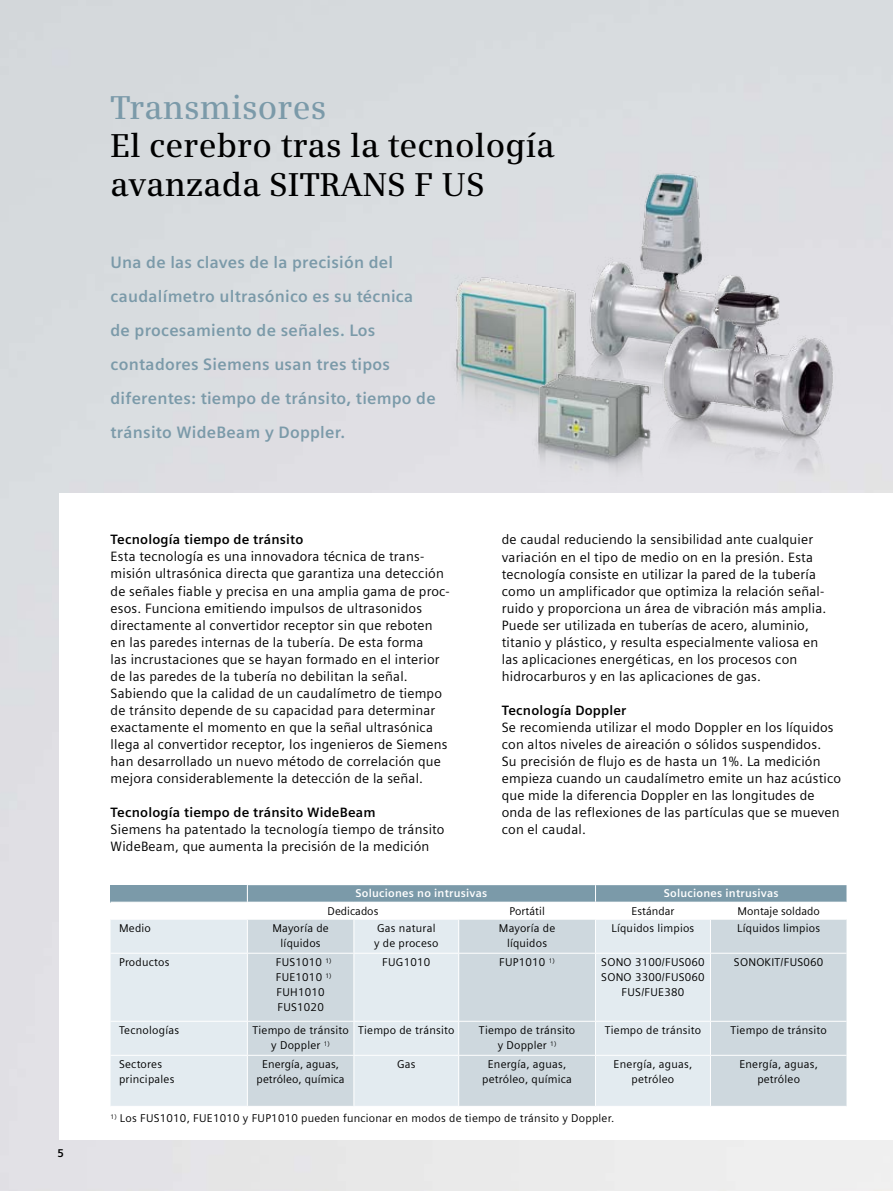
<style>
.page{position:relative;width:893px;height:1191px;background:#fff}
.page>*{position:absolute;margin:0;border:0;box-sizing:border-box;transform-origin:0 0}
.t1{font:600 33px/38.2px "Siemens Serif OT";letter-spacing:.005em;color:#000}
.t2{font:600 33px "Siemens Serif OT";letter-spacing:.005em;color:#7b9aa9}
.t3{font:700 16.5px/34px "Siemens Sans OT";letter-spacing:.015em;color:#7b9aa9}
.t4{font:13.5px/17px "Siemens Sans OT";letter-spacing:.015em;color:#000}
.t5{font:700 13.5px "Siemens Sans OT";letter-spacing:.015em;color:#000}
.t6{font:11.25px/14.9px "Siemens Sans OT";letter-spacing:.02em;color:#000;text-align:center}
.t7{font:700 11.25px "Siemens Sans OT";letter-spacing:.02em;color:#fff}
.t8{font:11.25px "Siemens Sans OT";color:#000}
.t9{font:700 11.25px "Siemens Sans OT";color:#000}
</style>
<div class="page">
<div style="left:111px;top:920px;width:136px;height:186px;background:#e3ebf0"></div>
<svg style="left:248px;top:919px;width:598px;height:187px;background:#d6dfe4"></svg>
<svg style="left:111px;top:885px;width:735px;height:17px;background:#7e9cab"></svg>
<hr style="left:111px;top:952px;width:136px;height:1px;background:#fff">
<hr style="left:111px;top:1020px;width:136px;height:1px;background:#fff">
<hr style="left:111px;top:1054px;width:136px;height:1px;background:#fff">
<hr style="left:353px;top:919px;width:1px;height:33px;background:#fff">
<hr style="left:458px;top:919px;width:1px;height:33px;background:#fff">
<hr style="left:595px;top:919px;width:1px;height:33px;background:#fff">
<hr style="left:710px;top:919px;width:1px;height:33px;background:#fff">
<hr style="left:247px;top:952px;width:107px;height:1px;background:#fff">
<hr style="left:354px;top:952px;width:105px;height:1px;background:#fff">
<hr style="left:353px;top:953px;width:1px;height:67px;background:#fff">
<hr style="left:459px;top:952px;width:136px;height:1px;background:#fff">
<hr style="left:458px;top:953px;width:1px;height:67px;background:#fff">
<hr style="left:595px;top:952px;width:115px;height:1px;background:#fff">
<hr style="left:595px;top:953px;width:1px;height:67px;background:#fff">
<hr style="left:710px;top:952px;width:136px;height:1px;background:#fff">
<hr style="left:710px;top:953px;width:1px;height:67px;background:#fff">
<hr style="left:247px;top:1020px;width:107px;height:1px;background:#fff">
<hr style="left:354px;top:1020px;width:105px;height:1px;background:#fff">
<hr style="left:353px;top:1021px;width:1px;height:33px;background:#fff">
<hr style="left:459px;top:1020px;width:136px;height:1px;background:#fff">
<hr style="left:458px;top:1021px;width:1px;height:33px;background:#fff">
<hr style="left:595px;top:1020px;width:115px;height:1px;background:#fff">
<hr style="left:595px;top:1021px;width:1px;height:33px;background:#fff">
<hr style="left:710px;top:1020px;width:136px;height:1px;background:#fff">
<hr style="left:710px;top:1021px;width:1px;height:33px;background:#fff">
<hr style="left:247px;top:1054px;width:107px;height:1px;background:#fff">
<hr style="left:354px;top:1054px;width:105px;height:1px;background:#fff">
<hr style="left:353px;top:1055px;width:1px;height:51px;background:#fff">
<hr style="left:459px;top:1054px;width:136px;height:1px;background:#fff">
<hr style="left:458px;top:1055px;width:1px;height:51px;background:#fff">
<hr style="left:595px;top:1054px;width:115px;height:1px;background:#fff">
<hr style="left:595px;top:1055px;width:1px;height:51px;background:#fff">
<hr style="left:710px;top:1054px;width:136px;height:1px;background:#fff">
<hr style="left:710px;top:1055px;width:1px;height:51px;background:#fff">
<img style="left:571px;top:170px;width:185px;height:194px">
<img style="left:650px;top:285px;width:194px;height:208px">
<img style="left:437px;top:266px;width:156px;height:194px">
<img style="left:523px;top:364px;width:135px;height:126px">
<p class="t9" style="left:58px;top:1146px;width:8px">5</p>
<h1 class="t2" style="left:111px;top:88px;width:217px">Transmisores</h1>
<h1 class="t1" style="left:111px;top:127px;width:446px">El cerebro tras la tecnología avanzada SITRANS F US</h1>
<p class="t3" style="left:111px;top:245px;width:327px">Una de las claves de la precisión del caudalímetro ultrasónico es su técnica de procesamiento de señales. Los contadores Siemens usan tres tipos diferentes: tiempo de tránsito, tiempo de tránsito WideBeam y Doppler.</p>
<p class="t5" style="left:111px;top:532px;width:194px">Tecnología tiempo de tránsito</p>
<p class="t4" style="left:111px;top:548px;width:341px">Esta tecnología es una innovadora técnica de trans&shy;misión ultrasónica directa que garantiza una detección de señales fiable y precisa en una amplia gama de proc&shy;esos. Funciona emitiendo impulsos de ultrasonidos directamente al convertidor receptor sin que reboten en las paredes internas de la tubería. De esta forma<br>las incrustaciones que se hayan formado en el interior de las paredes de la tubería no debilitan la señal.<br>Sabiendo que la calidad de un caudalímetro de tiempo de tránsito depende de su capacidad para determinar exactamente el momento en que la señal ultrasónica llega al convertidor receptor, los ingenieros de Siemens han desarrollado un nuevo método de correlación que mejora considerablemente la detección de la señal.</p>
<p class="t5" style="left:111px;top:804px;width:267px">Tecnología tiempo de tránsito WideBeam</p>
<p class="t4" style="left:111px;top:820px;width:335px">Siemens ha patentado la tecnología tiempo de tránsito<br>WideBeam, que aumenta la precisión de la medición</p>
<p class="t4" style="left:502px;top:531px;width:326px">de caudal reduciendo la sensibilidad ante cualquier variación en el tipo de medio on en la presión. Esta tecnología consiste en utilizar la pared de la tubería como un amplificador que optimiza la relación señal&shy;ruido y proporciona un área de vibración más amplia.<br>Puede ser utilizada en tuberías de acero, aluminio, titanio y plástico, y resulta especialmente valiosa en las aplicaciones energéticas, en los procesos con hidrocarburos y en las aplicaciones de gas.</p>
<p class="t5" style="left:502px;top:702px;width:126px">Tecnología Doppler</p>
<p class="t4" style="left:502px;top:718px;width:341px">Se recomienda utilizar el modo Doppler en los líquidos con altos niveles de aireación o sólidos suspendidos.<br>Su precisión de flujo es de hasta un 1%. La medición empieza cuando un caudalímetro emite un haz acústico que mide la diferencia Doppler en las longitudes de onda de las reflexiones de las partículas que se mueven con el caudal.</p>
<p class="t7" style="left:356px;top:887px;width:133px">Soluciones no intrusivas</p>
<p class="t7" style="left:664px;top:887px;width:116px">Soluciones intrusivas</p>
<p class="t8" style="left:328px;top:905px;width:52px">Dedicados</p>
<p class="t8" style="left:509px;top:905px;width:37px">Portátil</p>
<p class="t8" style="left:631px;top:905px;width:45px">Estándar</p>
<p class="t8" style="left:737px;top:905px;width:84px">Montaje soldado</p>
<p class="t6" style="left:119px;top:921px;width:33px">Medio</p>
<p class="t6" style="left:272px;top:921px;width:58px">Mayoría de líquidos</p>
<p class="t6" style="left:374px;top:921px;width:66px;text-align:left">Gas natural y de proceso</p>
<p class="t6" style="left:499px;top:921px;width:58px">Mayoría de líquidos</p>
<p class="t6" style="left:612px;top:921px;width:84px">Líquidos limpios</p>
<p class="t6" style="left:737px;top:921px;width:84px">Líquidos limpios</p>
<p class="t6" style="left:119px;top:955px;width:52px">Productos</p>
<p class="t6" style="left:276px;top:955px;width:57px;text-align:left">FUS1010 <sup>1)<br></sup>FUE1010 <sup>1)<br></sup>FUH1010<br>FUS1020</p>
<p class="t6" style="left:382px;top:955px;width:50px">FUG1010</p>
<p class="t6" style="left:499px;top:955px;width:57px">FUP1010 <sup>1)</sup></p>
<p class="t6" style="left:601px;top:955px;width:105px">SONO 3100/FUS060<br>SONO 3300/FUS060<br>FUS/FUE380</p>
<p class="t6" style="left:734px;top:955px;width:91px">SONOKIT/FUS060</p>
<p class="t6" style="left:119px;top:1023px;width:62px">Tecnologías</p>
<p class="t6" style="left:252px;top:1023px;width:98px">Tiempo de tránsito y Doppler <sup>1)</sup></p>
<p class="t6" style="left:358px;top:1023px;width:98px">Tiempo de tránsito</p>
<p class="t6" style="left:479px;top:1023px;width:98px">Tiempo de tránsito y Doppler <sup>1)</sup></p>
<p class="t6" style="left:605px;top:1023px;width:98px">Tiempo de tránsito</p>
<p class="t6" style="left:730px;top:1023px;width:98px">Tiempo de tránsito</p>
<p class="t6" style="left:119px;top:1057px;width:57px;text-align:left">Sectores principales</p>
<p class="t6" style="left:257px;top:1057px;width:90px">Energía, aguas, petróleo, química</p>
<p class="t6" style="left:397px;top:1057px;width:20px">Gas</p>
<p class="t6" style="left:482px;top:1057px;width:91px">Energía, aguas, petróleo, química</p>
<p class="t6" style="left:614px;top:1057px;width:80px">Energía, aguas, petróleo</p>
<p class="t6" style="left:739px;top:1057px;width:80px">Energía, aguas, petróleo</p>
<p class="t6" style="left:111px;top:1110px;width:505px"><sup>1)</sup> Los FUS1010, FUE1010 y FUP1010 pueden funcionar en modos de tiempo de tránsito y Doppler.</p>
</div>
